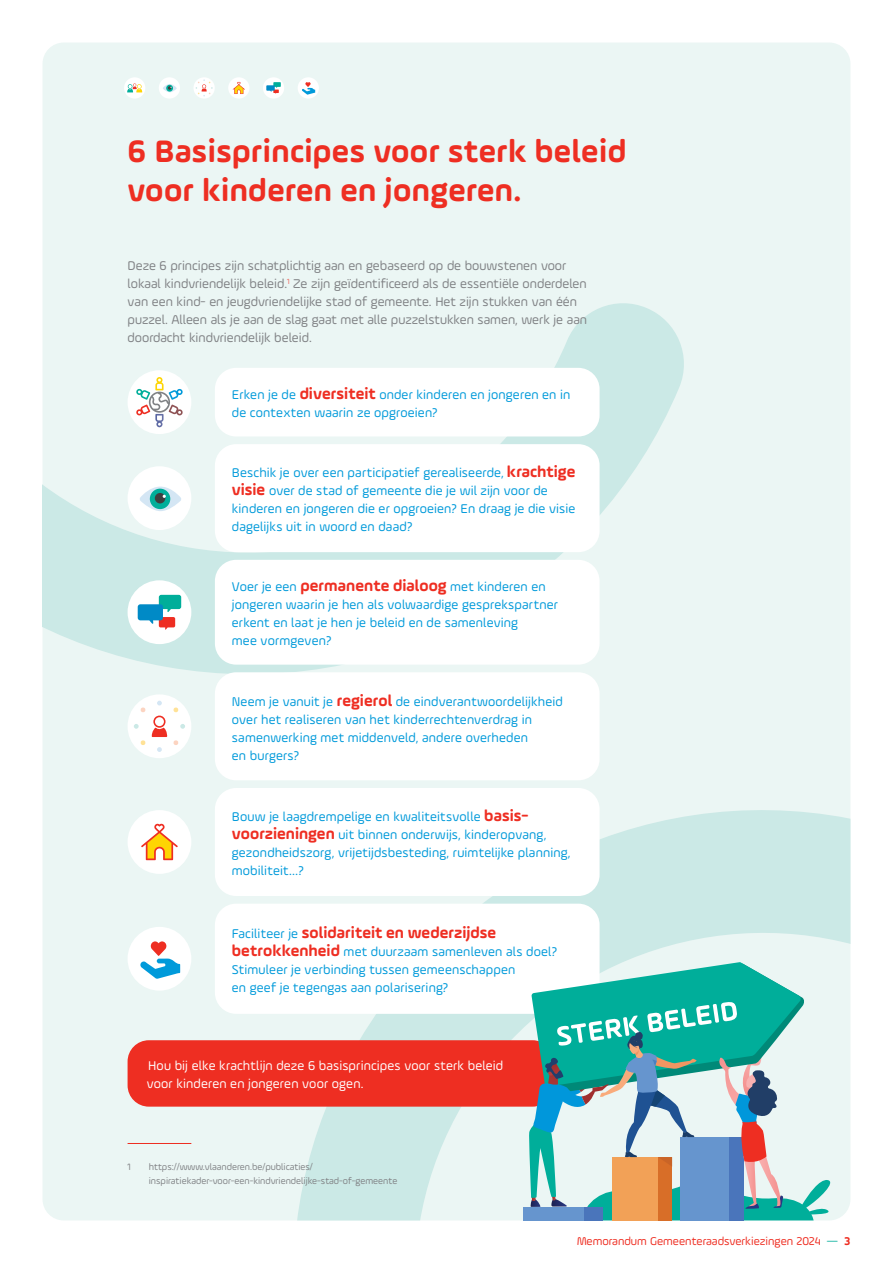
<style>
.page{position:relative;width:893px;height:1263px;background:#fff}
.page>*{position:absolute;margin:0;border:0;box-sizing:border-box;transform-origin:0 0}
.TITEL_1{font:700 33px/39px "Ample Soft";letter-spacing:.01em;color:#ee2e22}
.kadertekst_wit_-_bla{font:700 16.5px "Ample Soft";color:#ee2e22}
.kadertekst_wit_-_bla-2{font:13.5px/18px "Ample Soft";letter-spacing:.01em;color:#009ada}
.broodtekst_grijs{font:13.5px/18px "Ample Soft";color:#808285}
.kadertekst_wit_-_bla-3{font:13.5px/18px "Ample Soft";letter-spacing:.01em;color:#fff}
.t1{font:12px "Ample Soft";color:#ee2e22}
.Footnote_text{font:9.75px/13.5px "Ample Soft";color:#808285}
.s1{font-weight:700;font-size:16.5px;color:#ee2e22}
.s2{font-weight:400;font-size:13.5px;color:#009ada}
.s3{color:#00ae9a}
.s4{font-weight:700}
</style>
<div class="page">
<div style="left:43px;top:43px;width:807px;height:1177px;background:#ebf6f4;border-radius:21px"></div>
<svg style="left:297px;top:779px;width:553px;height:441px;fill:#cbe9e6"></svg>
<div style="left:228px;top:77px;width:21px;height:22px;background:#fff;border-radius:50%"></div>
<svg style="left:233px;top:82px;width:12px;height:12px"></svg>
<div style="left:124px;top:77px;width:21px;height:22px;background:#fff;border-radius:50%"></div>
<svg style="left:127px;top:83px;width:15px;height:9px"></svg>
<div style="left:159px;top:77px;width:21px;height:22px;background:#fff;border-radius:50%"></div>
<svg style="left:163px;top:84px;width:14px;height:8px"></svg>
<svg style="left:193px;top:77px;width:22px;height:22px"></svg>
<svg style="left:196px;top:79px;width:17px;height:17px"></svg>
<div style="left:263px;top:77px;width:21px;height:22px;background:#fff;border-radius:50%"></div>
<svg style="left:266px;top:82px;width:15px;height:12px"></svg>
<div style="left:298px;top:77px;width:21px;height:22px;background:#fff;border-radius:50%"></div>
<svg style="left:302px;top:82px;width:13px;height:13px"></svg>
<svg style="left:43px;top:303px;width:641px;height:371px"></svg>
<hr style="left:128px;top:1143px;width:63px;height:1px;background:#ee2e22">
<div style="left:128px;top:1040px;width:426px;height:67px;background:#ee2e22;border-radius:21px"></div>
<div style="left:215px;top:904px;width:385px;height:110px;background:#fff;border-radius:21px"></div>
<div style="left:128px;top:927px;width:63px;height:64px;background:#fff;border-radius:50%"></div>
<svg style="left:140px;top:941px;width:40px;height:38px"></svg>
<div style="left:215px;top:444px;width:385px;height:108px;background:#fff;border-radius:21px"></div>
<div style="left:128px;top:466px;width:63px;height:64px;background:#fff;border-radius:50%"></div>
<svg style="left:140px;top:486px;width:41px;height:25px"></svg>
<div style="left:128px;top:810px;width:63px;height:64px;background:#fff;border-radius:50%"></div>
<svg style="left:141px;top:824px;width:37px;height:36px"></svg>
<div style="left:215px;top:788px;width:385px;height:108px;background:#fff;border-radius:21px"></div>
<div style="left:128px;top:580px;width:63px;height:64px;background:#fff;border-radius:50%"></div>
<svg style="left:138px;top:595px;width:43px;height:35px"></svg>
<div style="left:215px;top:560px;width:385px;height:105px;background:#fff;border-radius:21px"></div>
<div style="left:523px;top:1207px;width:61px;height:13px;background:#6695ce"></div>
<svg style="left:529px;top:962px;width:308px;height:258px"></svg>
<div style="left:215px;top:368px;width:385px;height:68px;background:#fff;border-radius:21px"></div>
<div style="left:128px;top:370px;width:63px;height:64px;background:#fff;border-radius:50%"></div>
<svg style="left:136px;top:377px;width:47px;height:50px"></svg>
<div style="left:128px;top:694px;width:63px;height:64px;background:#fff;border-radius:50%"></div>
<svg style="left:152px;top:716px;width:15px;height:21px"></svg>
<svg style="left:180px;top:724px;width:5px;height:5px"></svg>
<svg style="left:134px;top:724px;width:5px;height:5px"></svg>
<svg style="left:173px;top:707px;width:6px;height:5px"></svg>
<svg style="left:140px;top:740px;width:6px;height:5px"></svg>
<svg style="left:173px;top:740px;width:6px;height:5px"></svg>
<svg style="left:140px;top:707px;width:6px;height:5px"></svg>
<svg style="left:157px;top:701px;width:5px;height:4px"></svg>
<svg style="left:157px;top:747px;width:5px;height:5px"></svg>
<div style="left:215px;top:672px;width:385px;height:108px;background:#fff;border-radius:21px"></div>
<p class="TITEL_1" style="left:128px;top:131px;width:500px">6 Basisprincipes voor sterk beleid voor kinderen en jongeren.</p>
<p class="broodtekst_grijs" style="left:128px;top:256px;width:461px">Deze 6 principes zijn schatplichtig aan en gebaseerd op de bouwstenen voor lokaal kindvriendelijk beleid.<sup>1</sup> Ze zijn geïdentificeerd als de essentiële onderdelen van een kind- en jeugdvriendelijke stad of gemeente. Het zijn stukken van één puzzel. Alleen als je aan de slag gaat met alle puzzelstukken samen, werk je aan doordacht kindvriendelijk beleid.</p>
<p class="kadertekst_wit_-_bla-2" style="left:232px;top:386px;width:340px">Erken je de <span class="s1">diversiteit</span> onder kinderen en jongeren en in de contexten waarin ze opgroeien?</p>
<p class="kadertekst_wit_-_bla-2" style="left:232px;top:464px;width:345px">Beschik je over een participatief gerealiseerde, <span class="s1">krachtige visie</span> over de stad of gemeente die je wil zijn voor de kinderen en jongeren die er opgroeien? En draag je die visie dagelijks uit in woord en daad?</p>
<p class="kadertekst_wit_-_bla-2" style="left:232px;top:578px;width:328px">Voer je een <span class="s1">permanente dialoog</span> met kinderen en jongeren waarin je hen als volwaardige gesprekspartner erkent en laat je hen je beleid en de samenleving<br>mee vormgeven?</p>
<p class="kadertekst_wit_-_bla-2" style="left:232px;top:692px;width:332px">Neem je vanuit je <span class="s1">regierol</span> de eindverantwoordelijkheid over het realiseren van het kinderrechtenverdrag in samenwerking met middenveld, andere overheden<br>en burgers?</p>
<p class="kadertekst_wit_-_bla-2" style="left:232px;top:807px;width:340px">Bouw je laagdrempelige en kwaliteitsvolle <span class="s1">basis&shy;voorzieningen</span> uit binnen onderwijs, kinderopvang, gezondheidszorg, vrijetijdsbesteding, ruimtelijke planning, mobiliteit…?</p>
<p class="kadertekst_wit_-_bla" style="left:232px;top:922px;width:266px"><span class="s2">Faciliteer je</span> solidariteit en wederzijdse</p>
<p class="kadertekst_wit_-_bla-2" style="left:232px;top:942px;width:327px"><span class="s1">betrokkenheid</span> met duurzaam samenleven als doel?<br>Stimuleer je verbinding tussen gemeenschappen<br>en geef je tegengas aan polarisering?</p>
<p class="kadertekst_wit_-_bla-3" style="left:147px;top:1056px;width:358px">Hou bij elke krachtlijn deze 6 basisprincipes voor sterk beleid voor kinderen en jongeren voor ogen.</p>
<p class="Footnote_text" style="left:128px;top:1160px;width:5px">1</p>
<p class="Footnote_text" style="left:149px;top:1160px;width:250px">https://www.vlaanderen.be/publicaties/ inspiratiekader-voor-een-kindvriendelijke-stad-of-gemeente</p>
<p class="t1" style="left:577px;top:1233px;width:275px">Memorandum Gemeenteraadsverkiezingen 2024 <span class="s3">—</span> <span class="s4">3</span></p>
</div>
